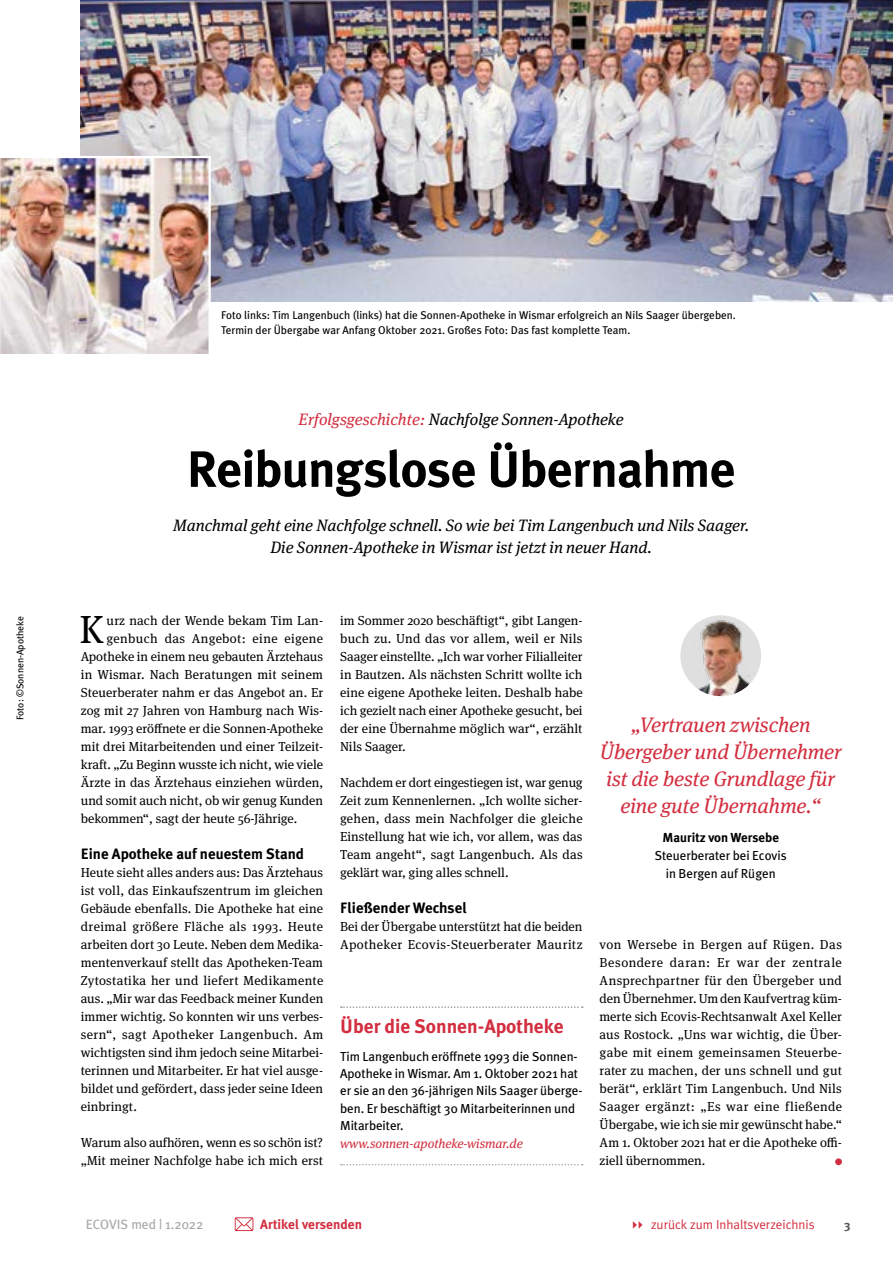
<style>
.page{position:relative;width:893px;height:1263px;background:#fff}
.page>*{position:absolute;margin:0;border:0;box-sizing:border-box;transform-origin:0 0}
.Headline_Medium{font:700 51px "Meta Plus";letter-spacing:-.015em;color:#000}
.Fließtext__Initale{font:39.15px "Meta Serif OT";color:#000}
.Zitat__Bild_zentrier{font:italic 21px/27px "Meta Serif OT";letter-spacing:-.005em;color:#d32e3f;text-align:center}
.Marginal_Headline{font:700 19.5px "Meta Plus";color:#d32e3f}
.Vorspann{font:italic 16.5px/22.5px "Meta Serif OT";color:#000;text-align:center}
.Dachzeile{font:italic 16.5px "Meta Serif OT";color:#000}
.Zwischenheadline{font:700 15px "Meta Plus";color:#000}
.t1{font:13.5px "Meta Plus";color:#a8a8a8}
.t2{font:700 13.5px "Meta Plus";color:#d32e3f}
.Fließtext{font:13.05px/18px "Meta Serif OT";letter-spacing:.005em;color:#000;text-align:justify}
.Fließtext__Initale-2{font:13.05px "Meta Serif OT";letter-spacing:.005em;color:#000}
.Marginal_Aufzählung{font:13.05px/17.2px "Meta Plus";letter-spacing:-.005em;color:#000}
.Zitatgeber__Zentrier{font:13.05px/18px "Meta Plus";letter-spacing:-.005em;color:#000;text-align:center}
.Marginal_Aufzählung-2{font:italic 13.05px "Meta Serif OT";letter-spacing:-.005em;color:#d32e3f}
.Fließtext__Initale-3{font:13.05px "Meta Serif OT";letter-spacing:.03em;color:#000}
.t3{font:13.05px "Meta Plus Normal";color:#d32e3f}
.t4{font:700 12px "Meta Plus";color:#575756}
.BU_7_5pt{font:11.25px "Meta Plus";color:#000}
.t5{font:9.75px "Meta Plus";color:#000}
.s1{color:#d32e3f}
.s2{font-weight:700}
</style>
<div class="page">
<img style="left:81px;top:0;width:812px;height:301px">
<img style="left:0;top:156px;width:211px;height:198px">
<svg style="left:341px;top:1006px;width:242px;height:2px"></svg>
<div style="left:835px;top:1158px;width:7px;height:7px;background:#d32e3f;border-radius:50%"></div>
<img style="left:680px;top:615px;width:81px;height:81px;border-radius:40px">
<svg style="left:341px;top:1164px;width:242px;height:1px"></svg>
<svg style="left:235px;top:1217px;width:18px;height:14px"></svg>
<p class="t5" style="left:14px;top:720px;width:106px;rotate:-90deg">Foto: ©Sonnen-Apotheke</p>
<p class="BU_7_5pt" style="left:221px;top:308px;width:516px">Foto links: Tim Langenbuch (links) hat die Sonnen-Apotheke in Wismar erfolgreich an Nils Saager übergeben.</p>
<p class="BU_7_5pt" style="left:221px;top:323px;width:411px">Termin der Übergabe war Anfang Oktober 2021. Großes Foto: Das fast komplette Team.</p>
<p class="Dachzeile" style="left:299px;top:410px;width:326px"><span class="s1">Erfolgsgeschichte:</span> Nachfolge Sonnen-Apotheke</p>
<p class="Headline_Medium" style="left:187px;top:440px;width:550px">Reibungslose Übernahme</p>
<p class="Vorspann" style="left:173px;top:514px;width:577px">Manchmal geht eine Nachfolge schnell. So wie bei Tim Langenbuch und Nils Saager.<br>Die Sonnen-Apotheke in Wismar ist jetzt in neuer Hand.</p>
<p class="Fließtext__Initale" style="left:79px;top:607px;width:26px">K</p>
<p class="Fließtext__Initale-2" style="left:107px;top:613px;width:218px">urz nach der Wende bekam Tim Lan-</p>
<p class="Fließtext__Initale-3" style="left:107px;top:631px;width:218px">genbuch das Angebot: eine eigene</p>
<p class="Fließtext__Initale-2" style="left:81px;top:649px;width:244px">Apotheke in einem neu gebauten Ärztehaus</p>
<p class="Fließtext__Initale-2" style="left:81px;top:667px;width:244px">in Wismar. Nach Beratungen mit seinem</p>
<p class="Fließtext__Initale-2" style="left:81px;top:685px;width:244px">Steuerberater nahm er das Angebot an. Er</p>
<p class="Fließtext__Initale-2" style="left:81px;top:703px;width:244px">zog mit 27 Jahren von Hamburg nach Wis-</p>
<p class="Fließtext__Initale-2" style="left:81px;top:721px;width:244px">mar. 1993 eröffnete er die Sonnen-Apotheke</p>
<p class="Fließtext__Initale-2" style="left:81px;top:739px;width:244px">mit drei Mitarbeitenden und einer Teilzeit-</p>
<p class="Fließtext__Initale-2" style="left:81px;top:757px;width:244px">kraft. „Zu Beginn wusste ich nicht, wie viele</p>
<p class="Fließtext__Initale-2" style="left:81px;top:775px;width:244px">Ärzte in das Ärztehaus einziehen würden,</p>
<p class="Fließtext__Initale-2" style="left:81px;top:793px;width:244px">und somit auch nicht, ob wir genug Kunden</p>
<p class="Fließtext__Initale-2" style="left:81px;top:811px;width:218px">bekommen“, sagt der heute 56-Jährige.</p>
<p class="Zwischenheadline" style="left:81px;top:845px;width:225px">Eine Apotheke auf neuestem Stand</p>
<p class="Fließtext" style="left:81px;top:864px;width:244px">Heute sieht alles anders aus: Das Ärztehaus ist voll, das Einkaufszentrum im gleichen Gebäude ebenfalls. Die Apotheke hat eine dreimal größere Fläche als 1993. Heute arbeiten dort 30 Leute. Neben dem Medika&shy;mentenverkauf stellt das Apotheken-Team Zytostatika her und liefert Medikamente aus. „Mir war das Feedback meiner Kunden immer wichtig. So konnten wir uns verbes&shy;sern“, sagt Apotheker Langenbuch. Am wichtigsten sind ihm jedoch seine Mitarbei&shy;terinnen und Mitarbeiter. Er hat viel ausge&shy;bildet und gefördert, dass jeder seine Ideen einbringt.</p>
<p class="Fließtext" style="left:81px;top:1134px;width:244px">Warum also aufhören, wenn es so schön ist? „Mit meiner Nachfolge habe ich mich erst</p>
<p class="Fließtext" style="left:340px;top:612px;width:244px">im Sommer 2020 beschäftigt“, gibt Langen&shy;buch zu. Und das vor allem, weil er Nils Saager einstellte. „Ich war vorher Filialleiter in Bautzen. Als nächsten Schritt wollte ich eine eigene Apotheke leiten. Deshalb habe ich gezielt nach einer Apotheke gesucht, bei der eine Übernahme möglich war“, erzählt Nils Saager.</p>
<p class="Fließtext" style="left:340px;top:774px;width:244px">Nachdem er dort eingestiegen ist, war genug Zeit zum Kennenlernen. „Ich wollte sicher&shy;gehen, dass mein Nachfolger die gleiche Einstellung hat wie ich, vor allem, was das Team angeht“, sagt Langenbuch. Als das geklärt war, ging alles schnell.</p>
<p class="Zwischenheadline" style="left:340px;top:899px;width:128px">Fließender Wechsel</p>
<p class="Fließtext" style="left:340px;top:918px;width:244px">Bei der Übergabe unterstützt hat die beiden<br>Apotheker Ecovis-Steuerberater Mauritz</p>
<p class="Marginal_Headline" style="left:340px;top:1015px;width:225px">Über die Sonnen-Apotheke</p>
<p class="Marginal_Aufzählung" style="left:340px;top:1047px;width:244px">Tim Langenbuch eröffnete 1993 die Sonnen-Apotheke in Wismar. Am 1. Oktober 2021 hat er sie an den 36-jährigen Nils Saager überge&shy;ben. Er beschäftigt 30 Mitarbeiterinnen und Mitarbeiter.</p>
<p class="Marginal_Aufzählung-2" style="left:340px;top:1136px;width:184px">www.sonnen-apotheke-wismar.de</p>
<p class="Zitat__Bild_zentrier" style="left:600px;top:712px;width:243px">„Vertrauen zwischen<br>Übergeber und Übernehmer ist die beste Grundlage für eine gute Übernahme.“</p>
<p class="Zitatgeber__Zentrier" style="left:655px;top:828px;width:133px"><span class="s2">Mauritz von Wersebe<br></span>Steuerberater bei Ecovis in Bergen auf Rügen</p>
<p class="Fließtext" style="left:600px;top:936px;width:244px">von Wersebe in Bergen auf Rügen. Das Besondere daran: Er war der zentrale Ansprechpartner für den Übergeber und den Übernehmer. Um den Kaufvertrag küm&shy;merte sich Ecovis-Rechtsanwalt Axel Keller aus Rostock. „Uns war wichtig, die Über&shy;gabe mit einem gemeinsamen Steuerbe&shy;rater zu machen, der uns schnell und gut berät“, erklärt Tim Langenbuch. Und Nils Saager ergänzt: „Es war eine fließende Übergabe, wie ich sie mir gewünscht habe.“ Am 1. Oktober 2021 hat er die Apotheke offi&shy;ziell übernommen.</p>
<p class="t1" style="left:86px;top:1216px;width:119px">ECOVIS med | 1.2022</p>
<p class="t2" style="left:260px;top:1216px;width:103px">Artikel versenden</p>
<p class="t3" style="left:651px;top:1217px;width:165px">zurück zum Inhaltsverzeichnis</p>
<p class="t4" style="left:844px;top:1218px;width:8px">3</p>
</div>
